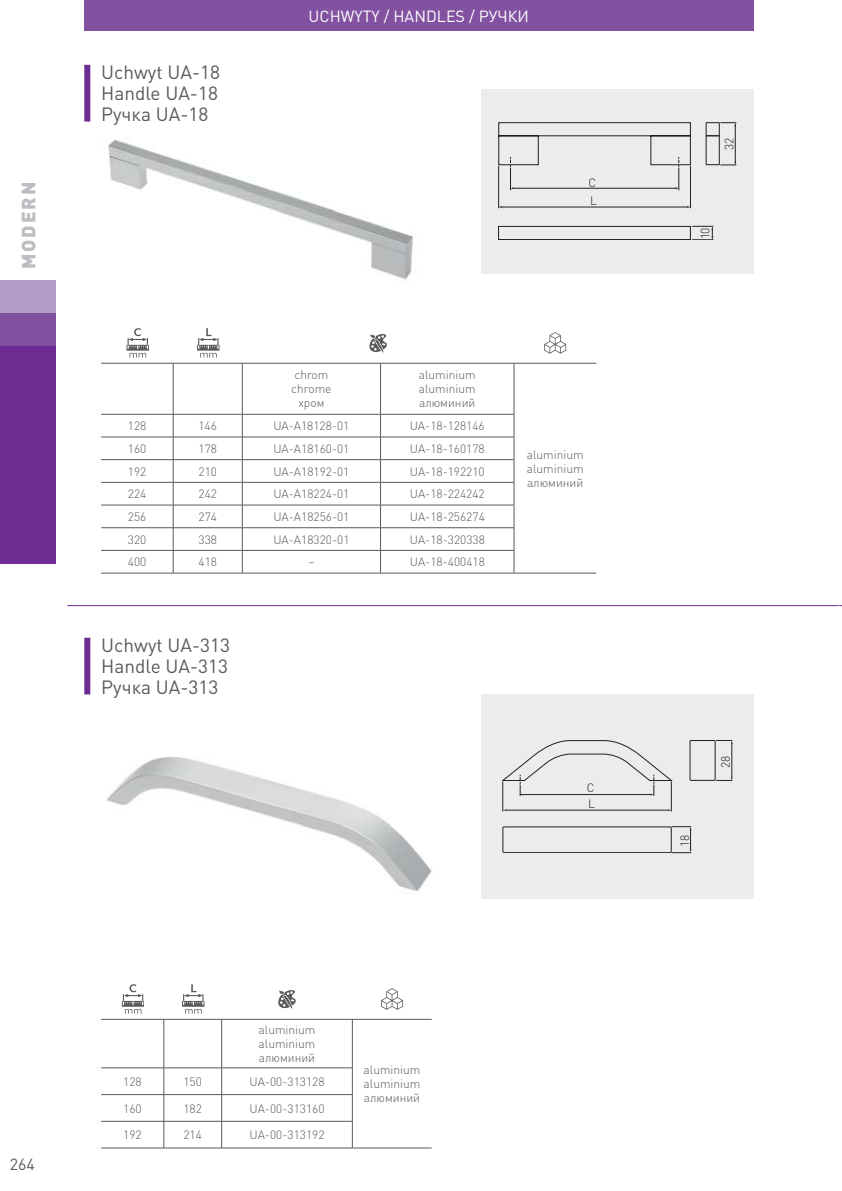
<style>
.page{position:relative;width:842px;height:1191px;background:#fff}
.page>*{position:absolute;margin:0;border:0;box-sizing:border-box;transform-origin:0 0}
.t1{font:19px/21px "DIN Pro";color:#58595b;text-align:justify}
.t2{font:900 19px "DIN Pro";letter-spacing:.1em;color:#bbbdc0}
.t3{font:16px "DIN Pro";color:#fff}
.t4{font:16px "DIN Pro";color:#58595b}
.t5{font:300 12px/14px "DIN Pro";color:#58595b;text-align:justify}
.t6{font:300 12px/18.4px "DIN Pro";letter-spacing:-.01em;color:#231f20}
</style>
<div class="page">
<div style="left:84px;top:0;width:669px;height:31px;background:#8252a1"></div>
<div style="left:84px;top:65px;width:6px;height:56px;background:#6d2c91"></div>
<div style="left:84px;top:637px;width:6px;height:57px;background:#6d2c91"></div>
<hr style="left:67px;top:605px;width:771px;height:1px;background:#6d2c91">
<div style="left:0;top:346px;width:56px;height:218px;background:#6d2c91"></div>
<div style="left:0;top:313px;width:56px;height:33px;background:#8252a1"></div>
<div style="left:0;top:280px;width:56px;height:33px;background:#b59bca"></div>
<div style="left:481px;top:89px;width:272px;height:184px;background:#ebecec"></div>
<div style="left:481px;top:694px;width:272px;height:204px;background:#ebecec"></div>
<img style="left:108px;top:139px;width:306px;height:140px">
<img style="left:106px;top:757px;width:326px;height:135px">
<svg style="left:498px;top:122px;width:238px;height:118px"></svg>
<div style="left:503px;top:826px;width:168px;height:26px;border:1px solid #231f20"></div>
<div style="left:690px;top:740px;width:25px;height:40px;border:1px solid #231f20"></div>
<hr style="left:731px;top:743px;width:1px;height:35px;background:#231f20">
<svg style="left:716px;top:740px;width:16px;height:3px"></svg>
<svg style="left:716px;top:777px;width:16px;height:4px"></svg>
<svg style="left:672px;top:826px;width:19px;height:27px"></svg>
<hr style="left:502px;top:781px;width:1px;height:30px;background:#231f20">
<hr style="left:671px;top:781px;width:1px;height:30px;background:#231f20">
<hr style="left:506px;top:809px;width:163px;height:1px;background:#231f20">
<svg style="left:502px;top:740px;width:171px;height:55px"></svg>
<hr style="left:242px;top:363px;width:1px;height:51px;background:#58595b">
<hr style="left:380px;top:363px;width:1px;height:51px;background:#58595b">
<hr style="left:101px;top:414px;width:141px;height:1px;background:#58595b">
<hr style="left:242px;top:414px;width:138px;height:1px;background:#58595b">
<hr style="left:380px;top:414px;width:134px;height:1px;background:#58595b">
<hr style="left:101px;top:436px;width:141px;height:1px;background:#58595b">
<hr style="left:242px;top:436px;width:138px;height:1px;background:#58595b">
<hr style="left:380px;top:436px;width:134px;height:1px;background:#58595b">
<hr style="left:101px;top:459px;width:141px;height:1px;background:#58595b">
<hr style="left:242px;top:459px;width:138px;height:1px;background:#58595b">
<hr style="left:380px;top:459px;width:134px;height:1px;background:#58595b">
<hr style="left:101px;top:482px;width:141px;height:1px;background:#58595b">
<hr style="left:242px;top:482px;width:138px;height:1px;background:#58595b">
<hr style="left:380px;top:482px;width:134px;height:1px;background:#58595b">
<hr style="left:101px;top:504px;width:141px;height:1px;background:#58595b">
<hr style="left:242px;top:504px;width:138px;height:1px;background:#58595b">
<hr style="left:380px;top:504px;width:134px;height:1px;background:#58595b">
<hr style="left:101px;top:527px;width:141px;height:1px;background:#58595b">
<hr style="left:242px;top:527px;width:138px;height:1px;background:#58595b">
<hr style="left:380px;top:527px;width:134px;height:1px;background:#58595b">
<hr style="left:101px;top:550px;width:141px;height:1px;background:#58595b">
<hr style="left:242px;top:550px;width:138px;height:1px;background:#58595b">
<svg style="left:242px;top:414px;width:1px;height:158px"></svg>
<hr style="left:380px;top:550px;width:134px;height:1px;background:#58595b">
<svg style="left:380px;top:414px;width:1px;height:158px"></svg>
<hr style="left:101px;top:572px;width:141px;height:1px;background:#58595b">
<hr style="left:242px;top:572px;width:138px;height:1px;background:#58595b">
<hr style="left:380px;top:572px;width:216px;height:1px;background:#58595b">
<hr style="left:173px;top:363px;width:1px;height:51px;background:#58595b">
<svg style="left:173px;top:414px;width:1px;height:159px"></svg>
<hr style="left:101px;top:363px;width:141px;height:1px;background:#58595b">
<hr style="left:242px;top:363px;width:138px;height:1px;background:#58595b">
<hr style="left:380px;top:363px;width:216px;height:1px;background:#58595b">
<hr style="left:514px;top:363px;width:1px;height:51px;background:#58595b">
<svg style="left:514px;top:414px;width:1px;height:159px"></svg>
<svg style="left:126px;top:328px;width:23px;height:29px"></svg>
<svg style="left:197px;top:328px;width:23px;height:29px"></svg>
<svg style="left:369px;top:334px;width:18px;height:19px"></svg>
<svg style="left:544px;top:332px;width:22px;height:21px"></svg>
<hr style="left:221px;top:1019px;width:1px;height:48px;background:#58595b">
<hr style="left:101px;top:1067px;width:252px;height:1px;background:#58595b">
<hr style="left:101px;top:1094px;width:252px;height:1px;background:#58595b">
<hr style="left:101px;top:1120px;width:252px;height:1px;background:#58595b">
<svg style="left:221px;top:1068px;width:1px;height:79px"></svg>
<hr style="left:164px;top:1147px;width:188px;height:1px;background:#58595b">
<hr style="left:163px;top:1019px;width:1px;height:48px;background:#58595b">
<svg style="left:163px;top:1068px;width:1px;height:79px"></svg>
<hr style="left:101px;top:1147px;width:63px;height:1px;background:#58595b">
<hr style="left:101px;top:1018px;width:331px;height:1px;background:#58595b">
<hr style="left:352px;top:1019px;width:1px;height:48px;background:#58595b">
<svg style="left:352px;top:1068px;width:1px;height:79px"></svg>
<hr style="left:352px;top:1147px;width:80px;height:1px;background:#58595b">
<svg style="left:122px;top:984px;width:22px;height:29px"></svg>
<svg style="left:182px;top:984px;width:22px;height:29px"></svg>
<svg style="left:278px;top:990px;width:18px;height:18px"></svg>
<svg style="left:381px;top:988px;width:22px;height:21px"></svg>
<h1 class="t1" style="left:101px;top:64px;width:120px">Uchwyt UA-18<br>Handle UA-18<br>Ручка UA-18</h1>
<h2 class="t3" style="left:309px;top:10px;width:222px">UCHWYTY / HANDLES / РУЧКИ</h2>
<h1 class="t2" style="left:18px;top:269px;width:88px;rotate:-90deg">MODERN</h1>
<p class="t6" style="left:588px;top:175px;width:10px">C<br>L</p>
<p class="t5" style="left:291px;top:369px;width:42px;text-align:center">chrom chrome хром</p>
<p class="t5" style="left:419px;top:369px;width:58px">aluminium aluminium алюминий</p>
<p class="t5" style="left:128px;top:420px;width:20px">128</p>
<p class="t5" style="left:198px;top:420px;width:20px">146</p>
<p class="t5" style="left:273px;top:420px;width:78px">UA-A18128-01</p>
<p class="t5" style="left:410px;top:420px;width:77px">UA-18-128146</p>
<p class="t5" style="left:128px;top:443px;width:20px">160</p>
<p class="t5" style="left:198px;top:443px;width:20px">178</p>
<p class="t5" style="left:273px;top:443px;width:78px">UA-A18160-01</p>
<p class="t5" style="left:410px;top:443px;width:77px">UA-18-160178</p>
<p class="t5" style="left:128px;top:466px;width:20px">192</p>
<p class="t5" style="left:198px;top:466px;width:20px">210</p>
<p class="t5" style="left:273px;top:466px;width:78px">UA-A18192-01</p>
<p class="t5" style="left:410px;top:466px;width:77px">UA-18-192210</p>
<p class="t5" style="left:128px;top:488px;width:20px">224</p>
<p class="t5" style="left:198px;top:488px;width:20px">242</p>
<p class="t5" style="left:273px;top:488px;width:78px">UA-A18224-01</p>
<p class="t5" style="left:410px;top:488px;width:77px">UA-18-224242</p>
<p class="t5" style="left:128px;top:511px;width:20px">256</p>
<p class="t5" style="left:199px;top:511px;width:20px">274</p>
<p class="t5" style="left:273px;top:511px;width:78px">UA-A18256-01</p>
<p class="t5" style="left:410px;top:511px;width:77px">UA-18-256274</p>
<p class="t5" style="left:128px;top:534px;width:20px">320</p>
<p class="t5" style="left:199px;top:534px;width:20px">338</p>
<p class="t5" style="left:273px;top:534px;width:78px">UA-A18320-01</p>
<p class="t5" style="left:410px;top:534px;width:77px">UA-18-320338</p>
<p class="t5" style="left:128px;top:556px;width:20px">400</p>
<p class="t5" style="left:199px;top:556px;width:20px">418</p>
<p class="t5" style="left:308px;top:556px;width:8px">–</p>
<p class="t5" style="left:410px;top:556px;width:77px">UA-18-400418</p>
<h1 class="t1" style="left:101px;top:637px;width:130px">Uchwyt UA-313<br>Handle UA-313<br>Ручка UA-313</h1>
<p class="t5" style="left:527px;top:449px;width:58px">aluminium aluminium алюминий</p>
<p class="t6" style="left:587px;top:781px;width:10px;line-height:15.6px">C<br>L</p>
<h2 class="t4" style="left:10px;top:1158px;width:27px">264</h2>
<p class="t5" style="left:259px;top:1024px;width:58px">aluminium aluminium алюминий</p>
<p class="t5" style="left:123px;top:1076px;width:20px">128</p>
<p class="t5" style="left:183px;top:1076px;width:20px">150</p>
<p class="t5" style="left:249px;top:1076px;width:77px">UA-00-313128</p>
<p class="t5" style="left:123px;top:1102px;width:20px">160</p>
<p class="t5" style="left:183px;top:1102px;width:20px">182</p>
<p class="t5" style="left:249px;top:1102px;width:77px">UA-00-313160</p>
<p class="t5" style="left:123px;top:1129px;width:20px">192</p>
<p class="t5" style="left:183px;top:1129px;width:20px">214</p>
<p class="t5" style="left:249px;top:1129px;width:77px">UA-00-313192</p>
<p class="t5" style="left:364px;top:1064px;width:58px">aluminium aluminium алюминий</p>
<p class="t6" style="left:721px;top:150px;width:14px;rotate:-90deg">32</p>
<p class="t6" style="left:697px;top:239px;width:13px;rotate:-90deg">10</p>
<p class="t6" style="left:677px;top:846px;width:14px;rotate:-90deg">18</p>
<p class="t6" style="left:718px;top:768px;width:14px;rotate:-90deg">28</p>
</div>
